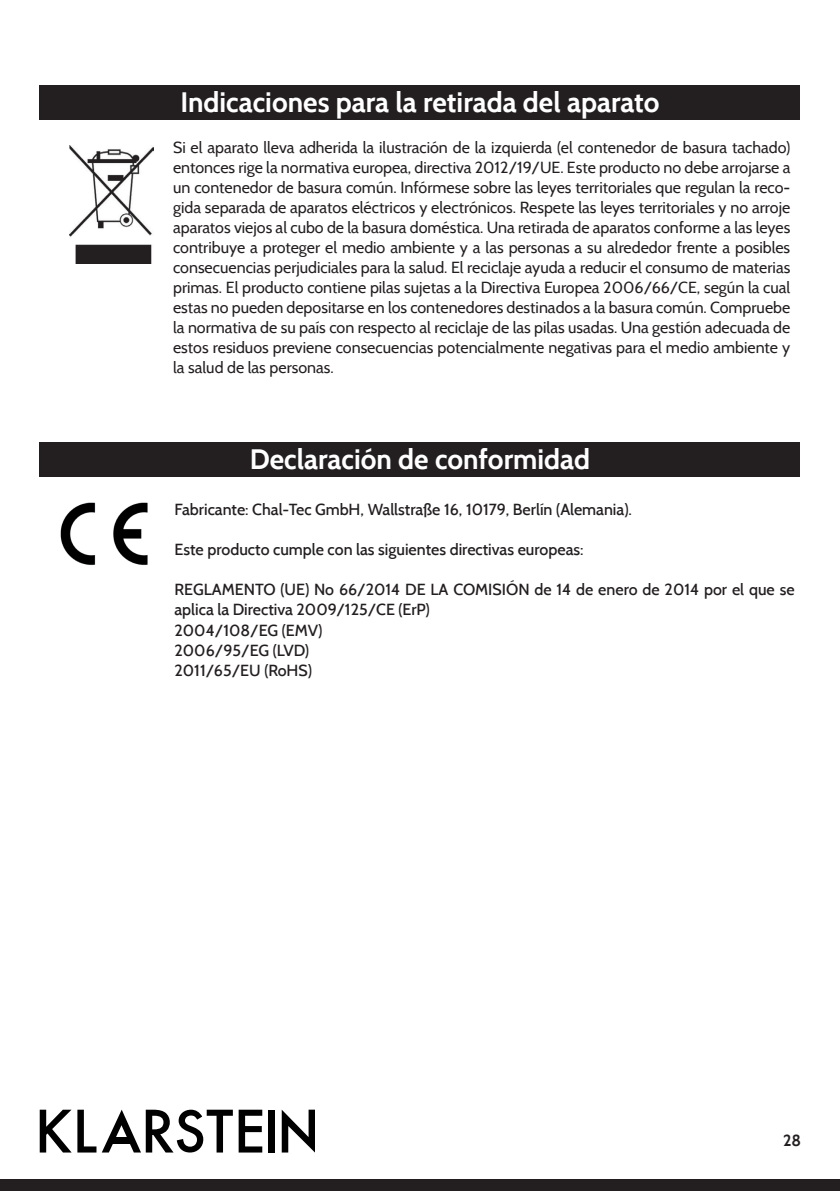
<style>
.page{position:relative;width:840px;height:1191px;background:#fff}
.page>*{position:absolute;margin:0;border:0;box-sizing:border-box;transform-origin:0 0}
.t1{font:700 28px "Cabin";color:#fff}
.t2{font:16px/20px "Cabin";color:#231f20;text-align:justify}
.t3{font:500 16px/20px "Cabin";color:#231f20}
.t4{font:700 16px "Cabin";color:#231f20}
</style>
<div class="page">
<div style="left:0;top:1179px;width:839px;height:12px;background:#231f20"></div>
<svg style="left:40px;top:1109px;width:56px;height:43px"></svg>
<div style="left:268px;top:1109px;width:7px;height:43px;background:#000"></div>
<svg style="left:102px;top:1109px;width:160px;height:43px"></svg>
<div style="left:110px;top:1137px;width:23px;height:6px;background:#000"></div>
<svg style="left:281px;top:1109px;width:34px;height:43px"></svg>
<div style="left:40px;top:442px;width:759px;height:35px;background:#231f20"></div>
<img style="left:60px;top:502px;width:88px;height:63px">
<div style="left:40px;top:85px;width:759px;height:35px;background:#231f20"></div>
<img style="left:69px;top:146px;width:85px;height:117px">
<h1 class="t1" style="left:180px;top:85px;width:480px">Indicaciones para la retirada del aparato</h1>
<p class="t2" style="left:173px;top:137px;width:618px">Si el aparato lleva adherida la ilustración de la izquierda (el contenedor de basura tachado) entonces rige la normativa europea, directiva 2012/19/UE. Este producto no debe arrojarse a un contenedor de basura común. Infórmese sobre las leyes territoriales que regulan la reco&shy;gida separada de aparatos eléctricos y electrónicos. Respete las leyes territoriales y no arroje aparatos viejos al cubo de la basura doméstica. Una retirada de aparatos conforme a las leyes contribuye a proteger el medio ambiente y a las personas a su alrededor frente a posibles consecuencias perjudiciales para la salud. El reciclaje ayuda a reducir el consumo de materias primas. El producto contiene pilas sujetas a la Directiva Europea 2006/66/CE, según la cual estas no pueden depositarse en los contenedores destinados a la basura común. Compruebe la normativa de su país con respecto al reciclaje de las pilas usadas. Una gestión adecuada de estos residuos previene consecuencias potencialmente negativas para el medio ambiente y la salud de las personas.</p>
<h1 class="t1" style="left:249px;top:442px;width:342px">Declaración de conformidad</h1>
<p class="t3" style="left:174px;top:500px;width:459px">Fabricante: Chal-Tec GmbH, Wallstraße 16, 10179, Berlín (Alemania).</p>
<p class="t3" style="left:174px;top:540px;width:410px">Este producto cumple con las siguientes directivas europeas:</p>
<p class="t3" style="left:174px;top:580px;width:621px">REGLAMENTO (UE) No 66/2014 DE LA COMISIÓN de 14 de enero de 2014 por el que se aplica la Directiva 2009/125/CE (ErP)<br>2004/108/EG (EMV)<br>2006/95/EG (LVD)<br>2011/65/EU (RoHS)</p>
<p class="t4" style="left:782px;top:1130px;width:20px">28</p>
</div>
